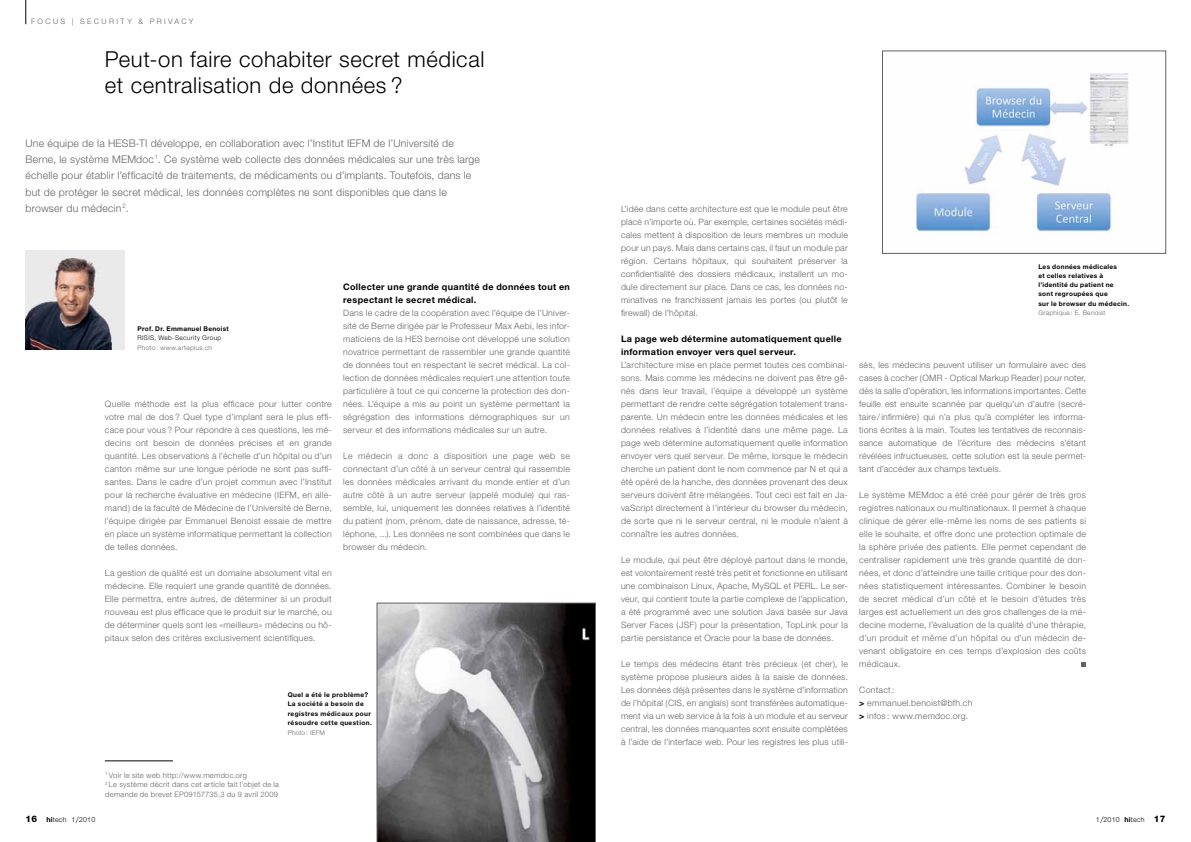
<style>
.page{position:relative;width:1191px;height:842px;background:#fff}
.page>*{position:absolute;margin:0;border:0;box-sizing:border-box;transform-origin:0 0}
.t1{font:300 22px/26px "Helvetica Neue LT Std";letter-spacing:.025em;color:#000}
.t2{font:300 10.5px/16.3px "Helvetica Neue LT Std";letter-spacing:.02em;color:#626261}
.t3{font:700 9px/13px "Helvetica Neue LT Std";letter-spacing:.04em;color:#000}
.t4{font:300 8.8px/13px "Helvetica Neue LT Std";letter-spacing:.03em;color:#626261;text-align:justify}
.t5{font:300 7.5px/9.5px "Helvetica Neue LT Std";letter-spacing:.035em;color:#626261}
.t6{font:300 7px "Helvetica Neue LT Std";letter-spacing:.025em;color:#000}
.t7{font:700 6.5px/9.1px "Helvetica Neue LT Std";letter-spacing:.05em;color:#000}
.t8{font:300 6.5px "Helvetica Neue LT Std";letter-spacing:.04em;color:#626261}
.t9{font:300 6.5px "Helvetica Neue LT Std";letter-spacing:.05em;color:#000}
.s1{font-weight:700;color:#000}
.s2{font-weight:800;font-size:9px}
.s3{font-weight:700}
.s4{font-size:9px}
</style>
<div class="page">
<img style="left:26px;top:251px;width:99px;height:99px">
<svg style="left:26px;top:0;width:1px;height:24px"></svg>
<svg style="left:1081px;top:662px;width:5px;height:5px"></svg>
<hr style="left:105px;top:761px;width:68px;height:1px;background:#000">
<img style="left:916px;top:73px;width:213px;height:160px">
<svg style="left:377px;top:603px;width:218px;height:239px;background:#757476"></svg>
<p class="t5" style="left:31px;top:16px;width:57px">FOCUS | securit</p>
<p class="t5" style="left:127px;top:16px;width:30px">y&amp;privac</p>
<p class="t5" style="left:189px;top:16px;width:6px">y</p>
<h1 class="t1" style="left:105px;top:45px;width:381px">Peut-on faire cohabiter secret médical et centralisation de données ?</h1>
<p class="t2" style="left:26px;top:135px;width:456px">Une équipe de la HESB-TI développe, en collaboration avec l’Institut IEFM de l’Université de Berne, le système MEMdoc<sup>1</sup>. Ce système web collecte des données médicales sur une très large échelle pour établir l’efficacité de traitements, de médicaments ou d’implants. Toutefois, dans le but de protéger le secret médical, les données complètes ne sont disponibles que dans le browser du médecin<sup>2</sup>.</p>
<p class="t7" style="left:137px;top:324px;width:93px">Prof. Dr. Emmanuel Benoist</p>
<p class="t9" style="left:137px;top:334px;width:85px">RISIS, Web-Security Group</p>
<p class="t8" style="left:137px;top:343px;width:76px">Photo : www.arteplus.ch</p>
<p class="t4" style="left:105px;top:397px;width:228px">Quelle méthode est la plus efficace pour lutter contre votre mal de dos ? Quel type d’implant sera le plus effi&shy;cace pour vous ? Pour répondre à ces questions, les mé&shy;decins ont besoin de données précises et en grande quantité. Les observations à l’échelle d’un hôpital ou d’un canton même sur une longue période ne sont pas suffi&shy;santes. Dans le cadre d’un projet commun avec l’Institut pour la recherche évaluative en médecine (IEFM, en alle&shy;mand) de la faculté de Médecine de l’Université de Berne, l’équipe dirigée par Emmanuel Benoist essaie de mettre en place un système informatique permettant la collection de telles données.</p>
<p class="t4" style="left:105px;top:566px;width:228px">La gestion de qualité est un domaine absolument vital en médecine. Elle requiert une grande quantité de données.<br>Elle permettra, entre autres, de déterminer si un produit nouveau est plus efficace que le produit sur le marché, ou de déterminer quels sont les «meilleurs» médecins ou hô&shy;pitaux selon des critères exclusivement scientifiques.</p>
<p class="t3" style="left:343px;top:280px;width:228px">Collecter une grande quantité de données tout en respectant le secret médical.</p>
<p class="t4" style="left:343px;top:306px;width:228px">Dans le cadre de la coopération avec l’équipe de l’Univer&shy;sité de Berne dirigée par le Professeur Max Aebi, les infor&shy;maticiens de la HES bernoise ont développé une solution novatrice permettant de rassembler une grande quantité de données tout en respectant le secret médical. La col&shy;lection de données médicales requiert une attention toute particulière à tout ce qui concerne la protection des don&shy;nées. L’équipe a mis au point un système permettant la ségrégation des informations démographiques sur un serveur et des informations médicales sur un autre.</p>
<p class="t4" style="left:343px;top:449px;width:228px">Le médecin a donc à disposition une page web se connectant d’un côté à un serveur central qui rassemble les données médicales arrivant du monde entier et d’un autre côté à un autre serveur (appelé module) qui ras&shy;semble, lui, uniquement les données relatives à l’identité du patient (nom, prénom, date de naissance, adresse, té&shy;léphone, ...). Les données ne sont combinées que dans le browser du médecin.</p>
<p class="t7" style="left:288px;top:690px;width:86px;line-height:9.5px">Quel a été le problème?<br>La société a besoin de registres médicaux pour résoudre cette question.</p>
<p class="t8" style="left:288px;top:729px;width:39px">Photo : IEFM</p>
<p class="t5" style="left:105px;top:770px;width:175px"><sup>1</sup> Voir le site web http://www.memdoc.org<br><sup>2</sup> Le système décrit dans cet article fait l’objet de la demande de brevet EP09157735.3 du 9 avril 2009</p>
<p class="t4" style="left:621px;top:202px;width:228px">L’idée dans cette architecture est que le module peut être placé n’importe où. Par exemple, certaines sociétés médi&shy;cales mettent à disposition de leurs membres un module pour un pays. Mais dans certains cas, il faut un module par région. Certains hôpitaux, qui souhaitent préserver la confidentialité des dossiers médicaux, installent un mo&shy;dule directement sur place. Dans ce cas, les données no&shy;minatives ne franchissent jamais les portes (ou plutôt le firewall) de l’hôpital.</p>
<p class="t3" style="left:621px;top:332px;width:222px">La page web détermine automatiquement quelle information envoyer vers quel serveur.</p>
<p class="t4" style="left:621px;top:358px;width:228px">L’architecture mise en place permet toutes ces combinai&shy;sons. Mais comme les médecins ne doivent pas être gê&shy;nés dans leur travail, l’équipe a développé un système permettant de rendre cette ségrégation totalement trans&shy;parente. Un médecin entre les données médicales et les données relatives à l’identité dans une même page. La page web détermine automatiquement quelle information envoyer vers quel serveur. De même, lorsque le médecin cherche un patient dont le nom commence par N et qui a été opéré de la hanche, des données provenant des deux serveurs doivent être mélangées. Tout ceci est fait en Ja&shy;vaScript directement à l’intérieur du browser du médecin, de sorte que ni le serveur central, ni le module n’aient à connaître les autres données.</p>
<p class="t4" style="left:621px;top:553px;width:228px">Le module, qui peut être déployé partout dans le monde, est volontairement resté très petit et fonctionne en utilisant une combinaison Linux, Apache, MySQL et PERL. Le ser&shy;veur, qui contient toute la partie complexe de l’application, a été programmé avec une solution Java basée sur Java Server Faces (JSF) pour la présentation, TopLink pour la partie persistance et Oracle pour la base de données.</p>
<p class="t4" style="left:621px;top:657px;width:228px">Le temps des médecins étant très précieux (et cher), le système propose plusieurs aides à la saisie de données.<br>Les données déjà présentes dans le système d’information de l’hôpital (CIS, en anglais) sont transférées automatique&shy;ment via un web service à la fois à un module et au serveur central, les données manquantes sont ensuite complétées à l’aide de l’interface web. Pour les registres les plus utili-</p>
<p class="t7" style="left:1038px;top:262px;width:92px">Les données médicales<br>et celles relatives à l’identité du patient ne sont regroupées que<br>sur le browser du médecin.</p>
<p class="t8" style="left:1038px;top:309px;width:68px">Graphique : E. Benoist</p>
<p class="t4" style="left:859px;top:358px;width:228px">sés, les médecins peuvent utiliser un formulaire avec des cases à cocher (OMR - Optical Markup Reader) pour noter, dès la salle d’opération, les informations importantes. Cette feuille est ensuite scannée par quelqu’un d’autre (secré&shy;taire /infirmière) qui n’a plus qu’à compléter les informa&shy;tions écrites à la main. Toutes les tentatives de reconnais&shy;sance automatique de l’écriture des médecins s’étant révélées infructueuses, cette solution est la seule permet&shy;tant d’accéder aux champs textuels.</p>
<p class="t4" style="left:859px;top:488px;width:228px">Le système MEMdoc a été créé pour gérer de très gros registres nationaux ou multinationaux. Il permet à chaque clinique de gérer elle-même les noms de ses patients si elle le souhaite, et offre donc une protection optimale de la sphère privée des patients. Elle permet cependant de centraliser rapidement une très grande quantité de don&shy;nées, et donc d’atteindre une taille critique pour des don&shy;nées statistiquement intéressantes. Combiner le besoin de secret médical d’un côté et le besoin d’études très larges est actuellement un des gros challenges de la mé&shy;decine moderne, l’évaluation de la qualité d’une thérapie, d’un produit et même d’un hôpital ou d’un médecin de&shy;venant obligatoire en ces temps d’explosion des coûts médicaux.</p>
<p class="t4" style="left:859px;top:683px;width:115px;text-align:left">Contact :<br><span class="s1">&gt;</span> emmanuel.benoist@bfh.ch <span class="s1">&gt;</span> infos : www.memdoc.org.</p>
<p class="t6" style="left:26px;top:815px;width:71px"><span class="s2">16</span> <span class="s3">hi</span>tech 1<span class="s4">/</span>2010</p>
<p class="t6" style="left:1095px;top:815px;width:71px">1<span class="s4">/</span>2010 <span class="s3">hi</span>tech <span class="s2">17</span></p>
</div>
